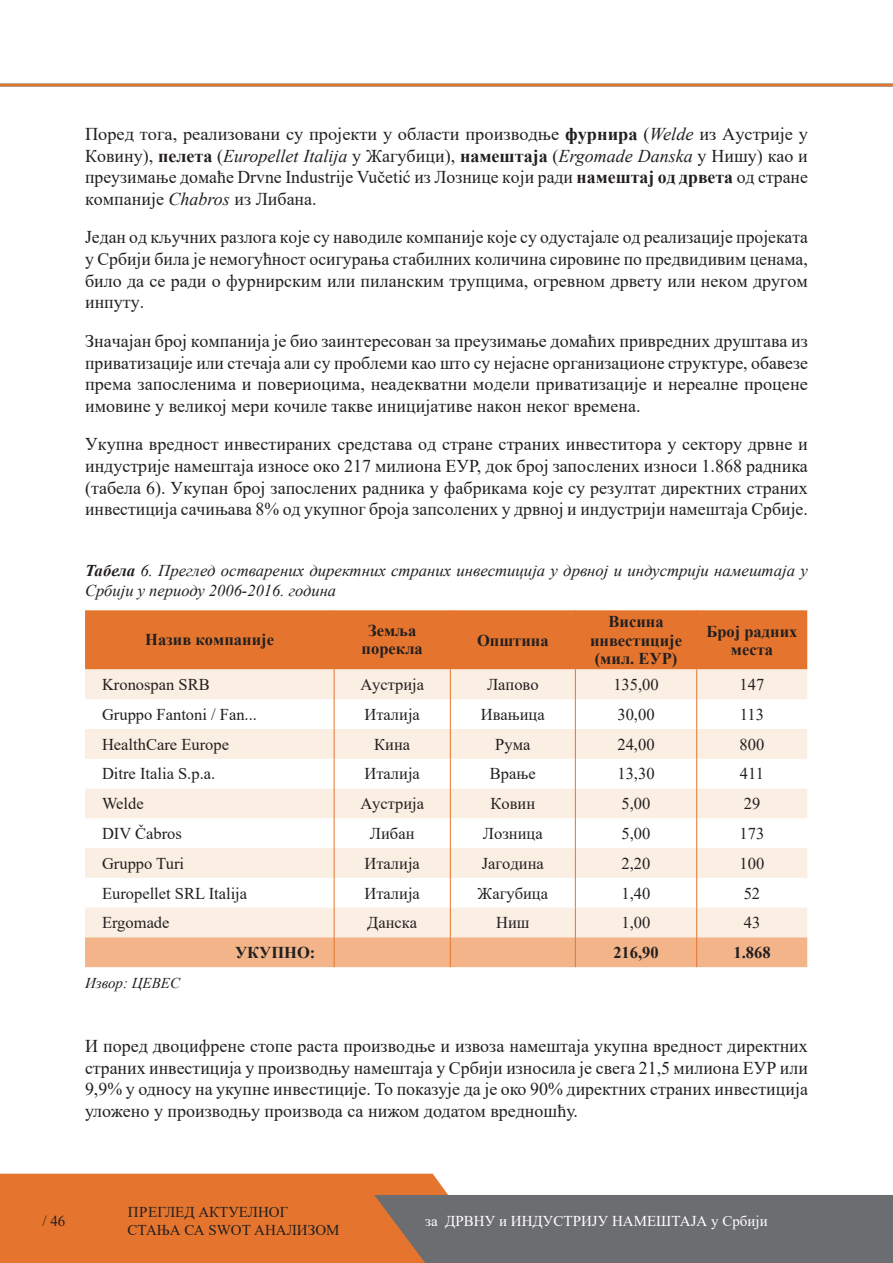
<style>
.page{position:relative;width:893px;height:1263px;background:#fff}
.page>*{position:absolute;margin:0;border:0;box-sizing:border-box;transform-origin:0 0}
.t1{font:18px/21.6px "Times New Roman";color:#231f20;text-align:justify}
.t2{font:16.5px "Times New Roman";color:#231f20}
.t3{font:italic 16.5px/19.8px "Times New Roman";color:#231f20}
.t4{font:700 16.5px/18px "Times New Roman";color:#231f20;text-align:center}
.t5{font:15px/18px "Times New Roman";color:#231f20}
.t6{font:15px "Times New Roman";color:#fff}
.t7{font:italic 15px "Times New Roman";color:#231f20}
.s1{font-weight:700}
.s2{font-style:italic}
</style>
<div class="page">
<svg style="left:0;top:1174px;width:893px;height:89px;background:#b58161"></svg>
<hr style="left:0;top:84px;width:893px;height:3px;background:#e5752e">
<div style="left:85px;top:610px;width:722px;height:59px;background:#e5752e"></div>
<svg style="left:85px;top:669px;width:722px;height:239px;fill:#fbf1e7"></svg>
<hr style="left:334px;top:610px;width:1px;height:59px;background:#e5752e">
<hr style="left:450px;top:610px;width:1px;height:59px;background:#e5752e">
<hr style="left:575px;top:610px;width:1px;height:59px;background:#e5752e">
<hr style="left:696px;top:610px;width:1px;height:59px;background:#e5752e">
<hr style="left:334px;top:669px;width:1px;height:30px;background:#e5752e">
<hr style="left:450px;top:669px;width:1px;height:30px;background:#e5752e">
<hr style="left:575px;top:669px;width:1px;height:30px;background:#e5752e">
<hr style="left:696px;top:669px;width:1px;height:30px;background:#e5752e">
<hr style="left:334px;top:699px;width:1px;height:30px;background:#e5752e">
<hr style="left:450px;top:699px;width:1px;height:30px;background:#e5752e">
<hr style="left:575px;top:699px;width:1px;height:30px;background:#e5752e">
<hr style="left:696px;top:699px;width:1px;height:30px;background:#e5752e">
<hr style="left:334px;top:729px;width:1px;height:30px;background:#e5752e">
<hr style="left:450px;top:729px;width:1px;height:30px;background:#e5752e">
<hr style="left:575px;top:729px;width:1px;height:30px;background:#e5752e">
<hr style="left:696px;top:729px;width:1px;height:30px;background:#e5752e">
<svg style="left:334px;top:759px;width:1px;height:29px"></svg>
<svg style="left:450px;top:759px;width:1px;height:29px"></svg>
<svg style="left:575px;top:759px;width:1px;height:29px"></svg>
<svg style="left:696px;top:759px;width:1px;height:29px"></svg>
<hr style="left:334px;top:788px;width:1px;height:30px;background:#e5752e">
<hr style="left:450px;top:788px;width:1px;height:30px;background:#e5752e">
<hr style="left:575px;top:788px;width:1px;height:30px;background:#e5752e">
<hr style="left:696px;top:788px;width:1px;height:30px;background:#e5752e">
<hr style="left:334px;top:818px;width:1px;height:30px;background:#e5752e">
<hr style="left:450px;top:818px;width:1px;height:30px;background:#e5752e">
<hr style="left:575px;top:818px;width:1px;height:30px;background:#e5752e">
<hr style="left:696px;top:818px;width:1px;height:30px;background:#e5752e">
<hr style="left:334px;top:848px;width:1px;height:30px;background:#e5752e">
<hr style="left:450px;top:848px;width:1px;height:30px;background:#e5752e">
<hr style="left:575px;top:848px;width:1px;height:30px;background:#e5752e">
<hr style="left:696px;top:848px;width:1px;height:30px;background:#e5752e">
<hr style="left:334px;top:878px;width:1px;height:30px;background:#e5752e">
<hr style="left:450px;top:878px;width:1px;height:30px;background:#e5752e">
<hr style="left:575px;top:878px;width:1px;height:30px;background:#e5752e">
<hr style="left:696px;top:878px;width:1px;height:30px;background:#e5752e">
<svg style="left:85px;top:908px;width:722px;height:59px;background:#f6d0b4"></svg>
<hr style="left:334px;top:937px;width:1px;height:30px;background:#e5752e">
<hr style="left:450px;top:937px;width:1px;height:30px;background:#e5752e">
<hr style="left:575px;top:937px;width:1px;height:30px;background:#e5752e">
<hr style="left:696px;top:937px;width:1px;height:30px;background:#e5752e">
<p class="t1" style="left:85px;top:123px;width:724px">Поред тога, реализовани су пројекти у области производње <span class="s1">фурнира</span> (<span class="s2">Welde</span> из Аустрије у Ковину), <span class="s1">пелета</span> (<span class="s2">Europellet Italija</span> у Жагубици), <span class="s1">намештаја</span> (<span class="s2">Ergomade Danska</span> у Нишу) као и преузимање домаће Drvne Industrije Vučetić из Лознице који ради <span class="s1">намештај од дрвета</span> од стране компаније <span class="s2">Chabros</span> из Либана.</p>
<p class="t1" style="left:85px;top:226px;width:724px">Један од кључних разлога које су наводиле компаније које су одустајале од реализације пројеката у Србији била је немогућност осигурања стабилних количина сировине по предвидивим ценама, било да се ради о фурнирским или пиланским трупцима, огревном дрвету или неком другом инпуту.</p>
<p class="t1" style="left:85px;top:329px;width:724px">Значајан број компанија је био заинтересован за преузимање домаћих привредних друштава из приватизације или стечаја али су проблеми као што су нејасне организационе структуре, обавезе према запосленима и повериоцима, неадекватни модели приватизације и нереалне процене имовине у великој мери кочиле такве иницијативе након неког времена.</p>
<p class="t1" style="left:85px;top:433px;width:724px">Укупна вредност инвестираних средстава од стране страних инвеститора у сектору дрвне и индустрије намештаја износе око 217 милиона ЕУР, док број запослених износи 1.868 радника (табела 6). Укупан број запослених радника у фабрикама које су резултат директних страних инвестиција сачињава 8% од укупног броја запсолених у дрвној и индустрији намештаја Србије.</p>
<p class="t3" style="left:85px;top:560px;width:724px"><span class="s1">Табела</span> 6. Преглед остварених директних страних инвестиција у дрвној и индустрији намештаја у<br>Србији у периоду 2006-2016. година</p>
<p class="t4" style="left:145px;top:630px;width:130px">Назив компаније</p>
<p class="t4" style="left:362px;top:621px;width:63px">Земља порекла</p>
<p class="t4" style="left:477px;top:630px;width:73px">Општина</p>
<p class="t4" style="left:590px;top:612px;width:94px">Висина инвестиције (мил. ЕУР)</p>
<p class="t4" style="left:706px;top:621px;width:92px">Број радних места</p>
<p class="t2" style="left:102px;top:673px;width:109px">Kronospan SRB</p>
<p class="t2" style="left:360px;top:673px;width:65px">Аустрија</p>
<p class="t2" style="left:487px;top:673px;width:53px">Лапово</p>
<p class="t2" style="left:613px;top:673px;width:47px">135,00</p>
<p class="t2" style="left:740px;top:673px;width:26px">147</p>
<p class="t2" style="left:102px;top:703px;width:156px">Gruppo Fantoni / Fan...</p>
<p class="t2" style="left:364px;top:703px;width:57px">Италија</p>
<p class="t2" style="left:481px;top:703px;width:65px">Ивањица</p>
<p class="t2" style="left:617px;top:703px;width:39px">30,00</p>
<p class="t2" style="left:740px;top:703px;width:26px">113</p>
<p class="t2" style="left:102px;top:732px;width:128px">HealthCare Europe</p>
<p class="t2" style="left:374px;top:732px;width:37px">Кина</p>
<p class="t2" style="left:495px;top:732px;width:37px">Рума</p>
<p class="t2" style="left:617px;top:732px;width:39px">24,00</p>
<p class="t2" style="left:740px;top:732px;width:26px">800</p>
<p class="t2" style="left:102px;top:762px;width:115px">Ditre Italia S.p.a.</p>
<p class="t2" style="left:364px;top:762px;width:57px">Италија</p>
<p class="t2" style="left:490px;top:762px;width:47px">Врање</p>
<p class="t2" style="left:617px;top:762px;width:39px">13,30</p>
<p class="t2" style="left:740px;top:762px;width:26px">411</p>
<p class="t2" style="left:102px;top:792px;width:43px">Welde</p>
<p class="t2" style="left:360px;top:792px;width:65px">Аустрија</p>
<p class="t2" style="left:490px;top:792px;width:46px">Ковин</p>
<p class="t2" style="left:622px;top:792px;width:30px">5,00</p>
<p class="t2" style="left:744px;top:792px;width:18px">29</p>
<p class="t2" style="left:102px;top:822px;width:81px">DIV Čabros</p>
<p class="t2" style="left:370px;top:822px;width:46px">Либан</p>
<p class="t2" style="left:483px;top:822px;width:61px">Лозница</p>
<p class="t2" style="left:622px;top:822px;width:30px">5,00</p>
<p class="t2" style="left:740px;top:822px;width:26px">173</p>
<p class="t2" style="left:102px;top:851px;width:84px">Gruppo Turi</p>
<p class="t2" style="left:364px;top:851px;width:57px">Италија</p>
<p class="t2" style="left:482px;top:851px;width:64px">Јагодина</p>
<p class="t2" style="left:622px;top:851px;width:30px">2,20</p>
<p class="t2" style="left:740px;top:851px;width:26px">100</p>
<p class="t2" style="left:102px;top:881px;width:147px">Europellet SRL Italija</p>
<p class="t2" style="left:364px;top:881px;width:57px">Италија</p>
<p class="t2" style="left:478px;top:881px;width:72px">Жагубица</p>
<p class="t2" style="left:622px;top:881px;width:30px">1,40</p>
<p class="t2" style="left:744px;top:881px;width:18px">52</p>
<p class="t2" style="left:102px;top:911px;width:69px">Ergomade</p>
<p class="t2" style="left:367px;top:911px;width:52px">Данска</p>
<p class="t2" style="left:496px;top:911px;width:35px">Ниш</p>
<p class="t2" style="left:622px;top:911px;width:30px">1,00</p>
<p class="t2" style="left:744px;top:911px;width:18px">43</p>
<p class="t4" style="left:235px;top:943px;width:82px">УКУПНО:</p>
<p class="t4" style="left:613px;top:943px;width:47px">216,90</p>
<p class="t4" style="left:733px;top:943px;width:39px">1.868</p>
<p class="t7" style="left:85px;top:972px;width:97px">Извор: ЦЕВЕС</p>
<p class="t1" style="left:85px;top:1035px;width:724px">И поред двоцифрене стопе раста производње и извоза намештаја укупна вредност директних страних инвестиција у производњу намештаја у Србији износила је свега 21,5 милиона ЕУР</p>
<p class="t1" style="left:85px;top:1056px;width:724px;text-indent:695px">или 9,9% у односу на укупне инвестиције. То показује да је око 90% директних страних инвестиција уложено у производњу производа са нижом додатом вредношћу.</p>
<p class="t5" style="left:43px;top:1211px;width:24px">/ 46</p>
<p class="t5" style="left:128px;top:1202px;width:213px">ПреГЛЕД АКТУЕЛНОГ<br>СТАЊА СА SWOT АНАЛИЗОМ</p>
<p class="t6" style="left:425px;top:1210px;width:344px">за ДРВНУ и ИНДУСТРИЈУ НАМЕШТАЈА у Србији</p>
<p class="t6" style="left:425px;top:1211px;width:9px">§</p>
</div>
